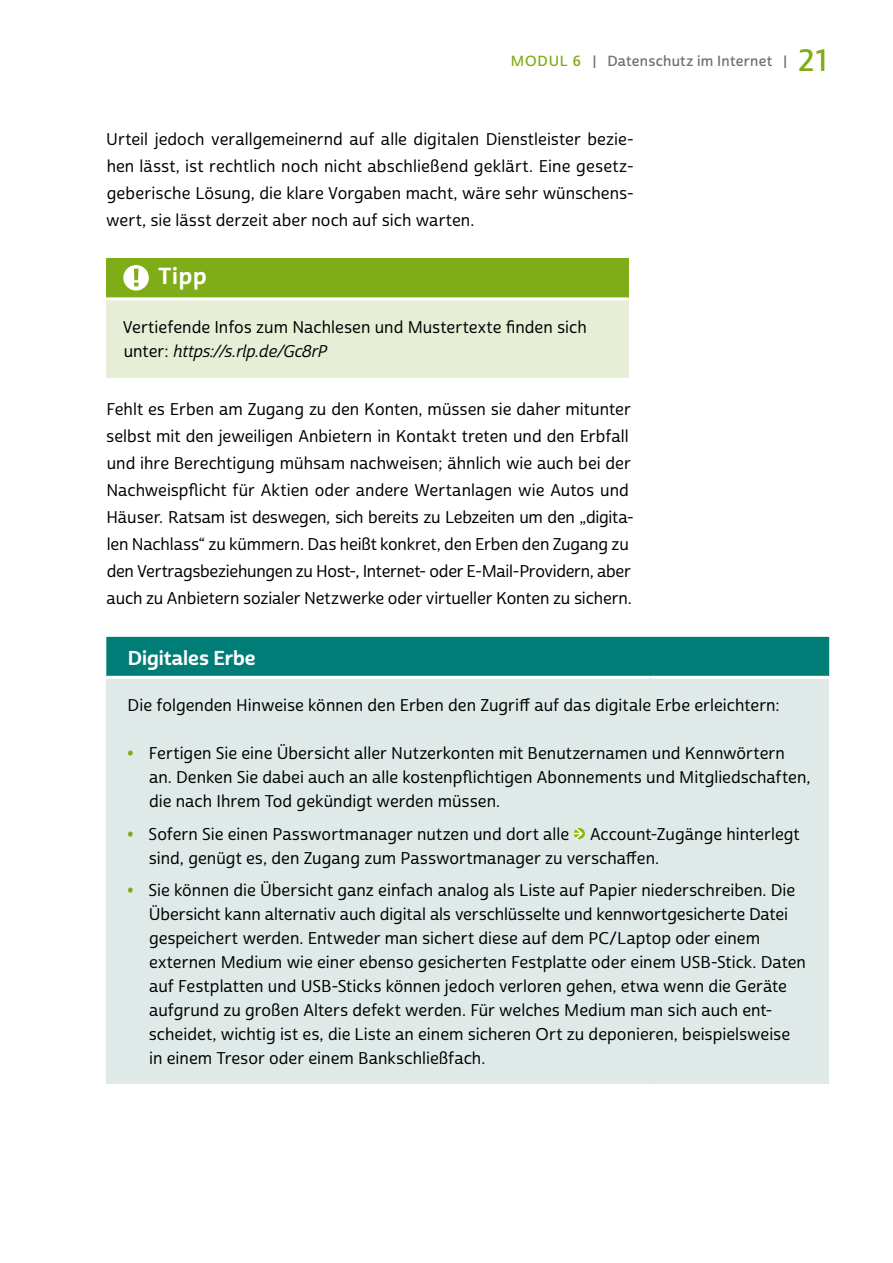
<style>
.page{position:relative;width:893px;height:1263px;background:#fff}
.page>*{position:absolute;margin:0;border:0;box-sizing:border-box;transform-origin:0 0}
.t1{font:22.5px "Cabrito Sans Nor Bol";color:#fff}
.Tabelle_Schrift{font:19.5px "Cabrito Sans Nor Bol";color:#fff}
.Fließtext_ohne_Einzu{font:16.5px/24px "Cabrito Sans Nor Med";color:#000}
.Fließtext_mit_Einzug{font:16.5px/27px "Cabrito Sans Nor Med";letter-spacing:.005em;color:#000;text-align:justify}
.Tipp_Box{font:16.5px/24px "Cabrito Sans Nor Med";color:#000}
.t2{font:14.25px "Cabrito Sans Nor Dem";letter-spacing:.02em;color:#707172}
.s1{color:#7fad17}
.s2{font-size:30px;color:#7fad17}
.s3{font-family:"Cabrito Sans Nor Med It"}
.s4{font-family:"Cabrito Sans Nor Bol";color:#7fad17}
</style>
<div class="page">
<div style="left:106px;top:259px;width:523px;height:40px;background:#7fad17"></div>
<div style="left:106px;top:299px;width:523px;height:79px;background:#e7eed6"></div>
<hr style="left:106px;top:297px;width:523px;height:3px;background:#fff">
<div style="left:123px;top:265px;width:26px;height:26px;background:#fff;border-radius:50%"></div>
<svg style="left:134px;top:269px;width:4px;height:17px"></svg>
<div style="left:106px;top:637px;width:723px;height:39px;background:#007d76"></div>
<div style="left:106px;top:677px;width:723px;height:408px;background:#dfe9e8"></div>
<hr style="left:106px;top:676px;width:545px;height:3px;background:#fff">
<hr style="left:651px;top:676px;width:178px;height:3px;background:#fff">
<hr style="left:106px;top:1084px;width:545px;height:3px;background:#fff">
<hr style="left:651px;top:1084px;width:178px;height:3px;background:#fff">
<svg style="left:573px;top:828px;width:11px;height:12px"></svg>
<p class="t2" style="left:511px;top:52px;width:320px"><span class="s1">MODUL 6</span> | Datenschutz im Internet | <span class="s2">21</span></p>
<p class="Fließtext_mit_Einzug" style="left:106px;top:126px;width:529px">Urteil jedoch verallgemeinernd auf alle digitalen Dienstleister bezie&shy;hen lässt, ist rechtlich noch nicht abschließend geklärt. Eine gesetz&shy;geberische Lösung, die klare Vorgaben macht, wäre sehr wünschens&shy;wert, sie lässt derzeit aber noch auf sich warten.</p>
<p class="t1" style="left:158px;top:262px;width:50px">Tipp</p>
<p class="Tipp_Box" style="left:123px;top:315px;width:466px">Vertiefende Infos zum Nachlesen und Mustertexte finden sich unter: <span class="s3">https://s.rlp.de/Gc8rP</span></p>
<p class="Fließtext_ohne_Einzu" style="left:106px;top:396px;width:529px;line-height:27px">Fehlt es Erben am Zugang zu den Konten, müssen sie daher mitunter selbst mit den jeweiligen Anbietern in Kontakt treten und den Erbfall und ihre Berechtigung mühsam nachweisen; ähnlich wie auch bei der Nachweispflicht für Aktien oder andere Wertanlagen wie Autos und Häuser. Ratsam ist deswegen, sich bereits zu Lebzeiten um den „digita&shy;len Nachlass“ zu kümmern. Das heißt konkret, den Erben den Zugang zu den Vertragsbeziehungen zu Host-, Internet- oder E-Mail-Providern, aber auch zu Anbietern sozialer Netzwerke oder virtueller Konten zu sichern.</p>
<p class="Tabelle_Schrift" style="left:128px;top:645px;width:129px">Digitales Erbe</p>
<p class="Tipp_Box" style="left:128px;top:694px;width:654px">Die folgenden Hinweise können den Erben den Zugriff auf das digitale Erbe erleichtern:</p>
<p class="Fließtext_ohne_Einzu" style="left:149px;top:742px;width:663px;text-indent:-22px"><span class="s4">•</span> Fertigen Sie eine Übersicht aller Nutzerkonten mit Benutzernamen und Kennwörtern an. Denken Sie dabei auch an alle kostenpflichtigen Abonnements und Mitgliedschaften, die nach Ihrem Tod gekündigt werden müssen.</p>
<p class="Fließtext_ohne_Einzu" style="left:127px;top:822px;width:443px"><span class="s4">•</span> Sofern Sie einen Passwortmanager nutzen und dort alle</p>
<p class="Fließtext_ohne_Einzu" style="left:149px;top:822px;width:652px;text-indent:441px">Account-Zugänge hinterlegt sind, genügt es, den Zugang zum Passwortmanager zu verschaffen.</p>
<p class="Fließtext_ohne_Einzu" style="left:149px;top:879px;width:659px;text-indent:-21px"><span class="s4">•</span> Sie können die Übersicht ganz einfach analog als Liste auf Papier niederschreiben. Die Übersicht kann alternativ auch digital als verschlüsselte und kennwortgesicherte Datei gespeichert werden. Entweder man sichert diese auf dem PC/Laptop oder einem externen Medium wie einer ebenso gesicherten Festplatte oder einem USB-Stick. Daten auf Festplatten und USB-Sticks können jedoch verloren gehen, etwa wenn die Geräte aufgrund zu großen Alters defekt werden. Für welches Medium man sich auch ent&shy;scheidet, wichtig ist es, die Liste an einem sicheren Ort zu deponieren, beispielsweise in einem Tresor oder einem Bankschließfach.</p>
</div>
